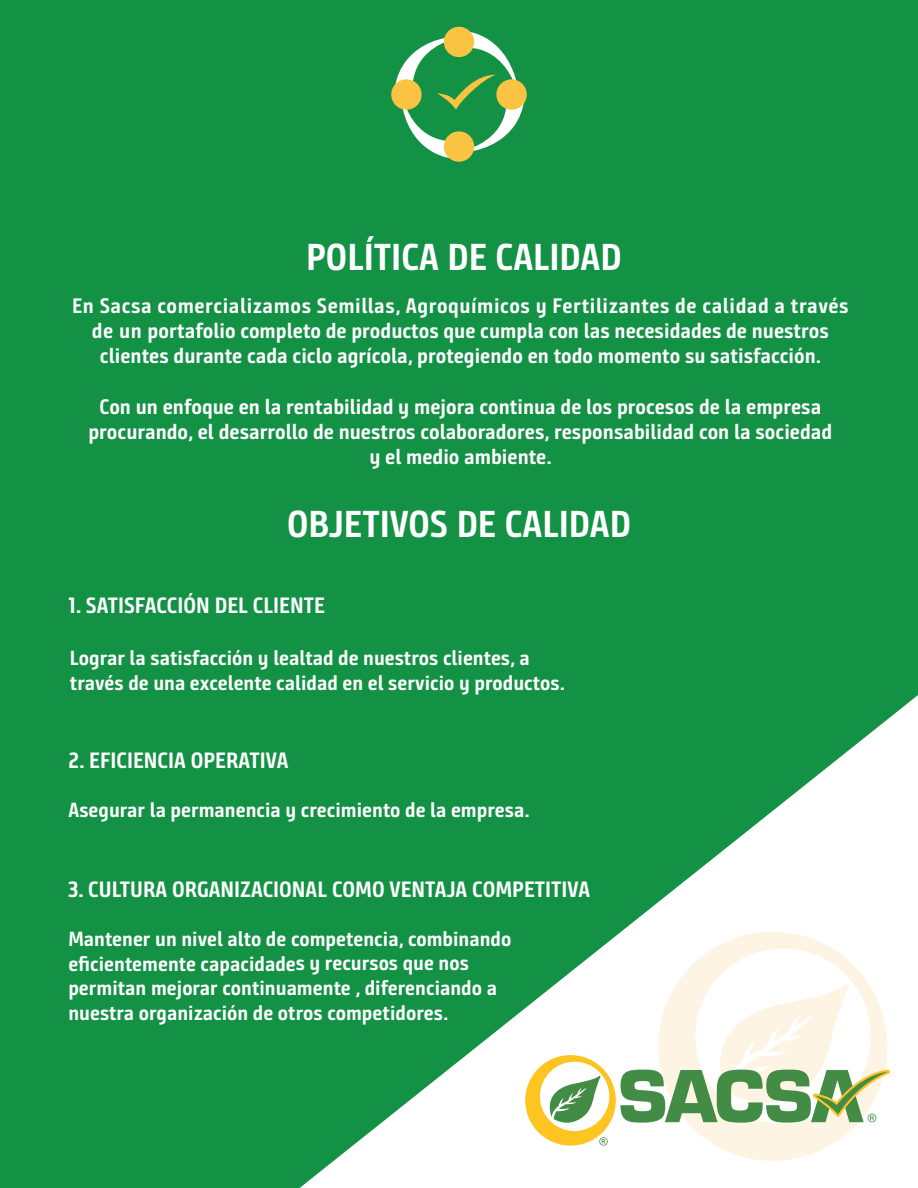
<style>
.page{position:relative;width:918px;height:1188px;background:#139144}
.page>*{position:absolute;margin:0;border:0;box-sizing:border-box;transform-origin:0 0}
.t1{font:700 37.5px "Bunday Sans";color:#fff}
.t2{font:700 22.2px "Bunday Sans";color:#fff}
.t3{font:700 21px/25.2px "Bunday Sans";color:#fff;text-align:center}
.t4{font:700 20.55px/24.6px "Bunday Sans";color:#fff}
</style>
<div class="page">
<svg style="left:300px;top:695px;width:618px;height:493px"></svg>
<svg style="left:658px;top:932px;width:229px;height:229px;background:#fefbf6"></svg>
<svg style="left:525px;top:984px;width:365px;height:162px;background:#dee5cc"></svg>
<svg style="left:391px;top:79px;width:31px;height:31px"></svg>
<svg style="left:496px;top:79px;width:31px;height:31px"></svg>
<div style="left:444px;top:131px;width:30px;height:31px;background:#fac442;border-radius:50%"></div>
<div style="left:444px;top:27px;width:30px;height:30px;background:#fac442;border-radius:50%"></div>
<svg style="left:395px;top:29px;width:129px;height:130px"></svg>
<h1 class="t1" style="left:306px;top:235px;width:317px">POLÍTICA DE CALIDAD</h1>
<p class="t3" style="left:72px;top:293px;width:778px">En Sacsa comercializamos Semillas, Agroquímicos y Fertilizantes de calidad a través de un portafolio completo de productos que cumpla con las necesidades de nuestros clientes durante cada ciclo agrícola, protegiendo en todo momento su satisfacción.</p>
<p class="t3" style="left:89px;top:394px;width:745px">Con un enfoque en la rentabilidad y mejora continua de los procesos de la empresa procurando, el desarrollo de nuestros colaboradores, responsabilidad con la sociedad y el medio ambiente.</p>
<h1 class="t1" style="left:287px;top:502px;width:345px">OBJETIVOS DE CALIDAD</h1>
<p class="t2" style="left:69px;top:592px;width:258px">1. SATISFACCIÓN DEL CLIENTE</p>
<p class="t4" style="left:70px;top:646px;width:497px">Lograr la satisfacción y lealtad de nuestros clientes, a través de una excelente calidad en el servicio y productos.</p>
<p class="t2" style="left:69px;top:747px;width:221px">2. EFICIENCIA OPERATIVA</p>
<p class="t4" style="left:69px;top:798px;width:463px">Asegurar la permanencia y crecimiento de la empresa.</p>
<p class="t2" style="left:68px;top:876px;width:523px">3. CULTURA ORGANIZACIONAL COMO VENTAJA COMPETITIVA</p>
<p class="t4" style="left:68px;top:927px;width:445px">Mantener un nivel alto de competencia, combinando eficientemente capacidades y recursos que nos permitan mejorar continuamente , diferenciando a nuestra organización de otros competidores.</p>
</div>
